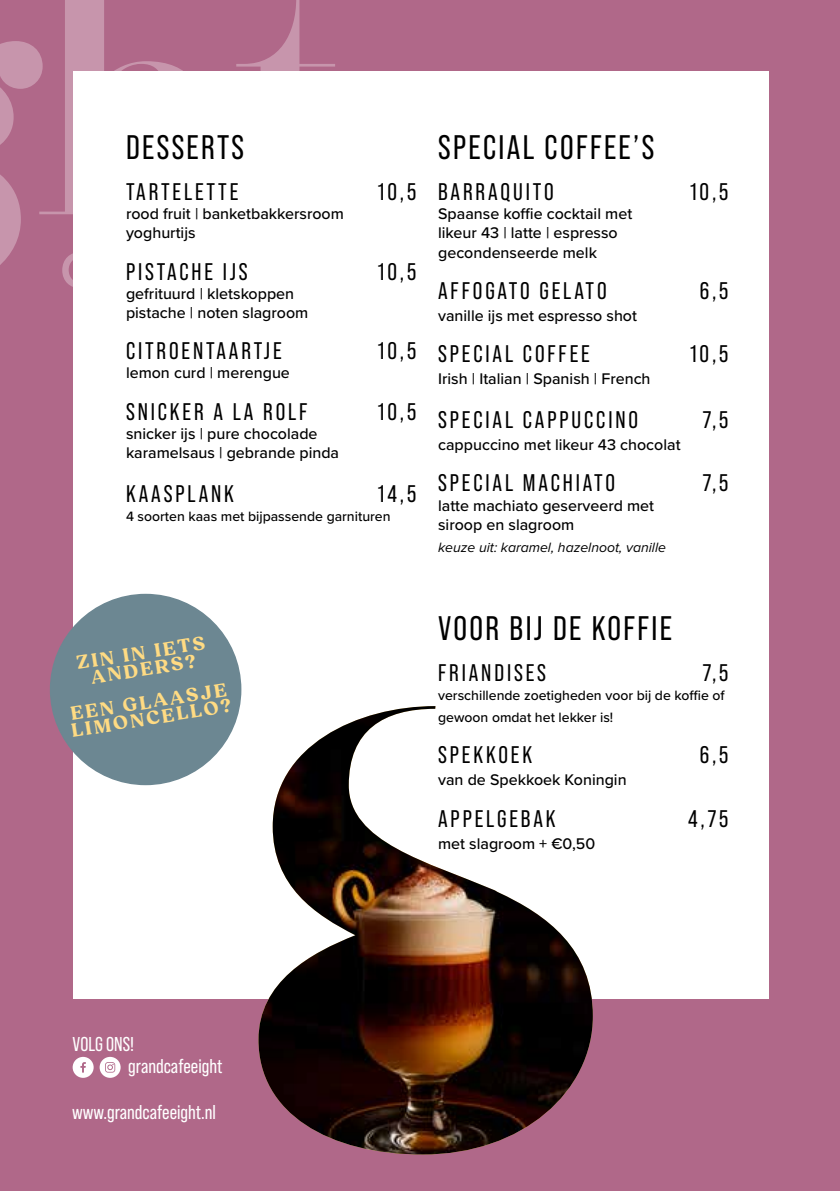
<style>
.page{position:relative;width:840px;height:1191px;background:#fff}
.page>*{position:absolute;margin:0;border:0;box-sizing:border-box;transform-origin:0 0}
.t1{font:34px "Bebas Neue Pro";letter-spacing:.07em;color:#000}
.t2{font:24px "Bebas Neue Pro";letter-spacing:.12em;color:#000}
.t3{font:20px/23px "Bebas Neue Pro";color:#fff}
.t4{font:700 19.6px/16.4px "Fields";color:#ffdb83;text-align:center}
.t5{font:500 16px/19.2px "Proxima Nova";color:#000}
.t6{font:500 14px/22px "Proxima Nova";color:#000}
.t7{font:italic 14px "Proxima Nova";color:#000}
</style>
<div class="page">
<div style="left:0;top:0;width:839px;height:1191px;background:#b06889"></div>
<div style="left:73px;top:71px;width:695px;height:927px;background:#fff"></div>
<img style="left:258px;top:706px;width:334px;height:448px">
<div style="left:73px;top:1056px;width:21px;height:21px;background:#fff;border-radius:50%"></div>
<svg style="left:80px;top:1062px;width:6px;height:10px"></svg>
<div style="left:100px;top:1056px;width:20px;height:21px;background:#fff;border-radius:50%"></div>
<svg style="left:105px;top:1062px;width:10px;height:10px"></svg>
<svg style="left:62px;top:253px;width:11px;height:34px"></svg>
<svg style="left:43px;top:0;width:140px;height:214px"></svg>
<svg style="left:236px;top:0;width:99px;height:71px"></svg>
<svg style="left:0;top:41px;width:43px;height:224px"></svg>
<div style="left:51px;top:594px;width:189px;height:190px;background:#6c8792;border-radius:50%"></div>
<h1 class="t1" style="left:126px;top:128px;width:120px">DESSERTS</h1>
<h2 class="t2" style="left:126px;top:178px;width:114px">TARTELETTE</h2>
<h2 class="t2" style="left:377px;top:178px;width:40px">10,5</h2>
<p class="t5" style="left:126px;top:204px;width:219px">rood fruit | banketbakkersroom yoghurtijs</p>
<h2 class="t2" style="left:126px;top:258px;width:123px">PISTACHE IJS</h2>
<h2 class="t2" style="left:377px;top:258px;width:40px">10,5</h2>
<p class="t5" style="left:126px;top:283px;width:184px">gefrituurd | kletskoppen pistache | noten slagroom</p>
<h2 class="t2" style="left:126px;top:337px;width:157px">CITROENTAARTJE</h2>
<h2 class="t2" style="left:377px;top:337px;width:40px">10,5</h2>
<p class="t5" style="left:126px;top:363px;width:165px">lemon curd | merengue</p>
<h2 class="t2" style="left:126px;top:398px;width:183px">SNICKER A LA ROLF</h2>
<h2 class="t2" style="left:377px;top:398px;width:40px">10,5</h2>
<p class="t5" style="left:126px;top:423px;width:214px">snicker ijs | pure chocolade karamelsaus | gebrande pinda</p>
<h2 class="t2" style="left:126px;top:480px;width:109px">KAASPLANK</h2>
<h2 class="t2" style="left:377px;top:480px;width:40px">14,5</h2>
<p class="t6" style="left:126px;top:505px;width:266px">4 soorten kaas met bijpassende garnituren</p>
<h1 class="t1" style="left:438px;top:128px;width:217px">SPECIAL COFFEE’S</h1>
<h2 class="t2" style="left:438px;top:178px;width:117px">BARRAQUITO</h2>
<h2 class="t2" style="left:689px;top:178px;width:40px">10,5</h2>
<p class="t5" style="left:438px;top:204px;width:195px">Spaanse koffie cocktail met likeur 43 | latte | espresso gecondenseerde melk</p>
<h2 class="t2" style="left:438px;top:277px;width:170px">AFFOGATO GELATO</h2>
<h2 class="t2" style="left:699px;top:277px;width:30px">6,5</h2>
<p class="t5" style="left:438px;top:305px;width:200px">vanille ijs met espresso shot</p>
<h2 class="t2" style="left:438px;top:340px;width:153px">SPECIAL COFFEE</h2>
<h2 class="t2" style="left:689px;top:340px;width:40px">10,5</h2>
<p class="t5" style="left:438px;top:368px;width:214px">Irish | Italian | Spanish | French</p>
<h2 class="t2" style="left:438px;top:406px;width:201px">SPECIAL CAPPUCCINO</h2>
<h2 class="t2" style="left:702px;top:406px;width:27px">7,5</h2>
<p class="t5" style="left:438px;top:434px;width:244px">cappuccino met likeur 43 chocolat</p>
<h2 class="t2" style="left:438px;top:469px;width:178px">SPECIAL MACHIATO</h2>
<h2 class="t2" style="left:702px;top:469px;width:27px">7,5</h2>
<p class="t5" style="left:438px;top:495px;width:217px">latte machiato geserveerd met siroop en slagroom</p>
<p class="t7" style="left:438px;top:540px;width:229px">keuze uit: karamel, hazelnoot, vanille</p>
<p class="t4" style="left:76px;top:655px;width:131px;rotate:-9deg">ZIN IN IETS<br>ANDERS?</p>
<p class="t4" style="left:68px;top:706px;width:163px;text-align:left;rotate:-9deg">EEN GLAASJE<br>LIMONCELLO?</p>
<h1 class="t1" style="left:438px;top:609px;width:235px">VOOR BIJ DE KOFFIE</h1>
<h2 class="t2" style="left:438px;top:659px;width:109px">FRIANDISES</h2>
<h2 class="t2" style="left:702px;top:659px;width:27px">7,5</h2>
<p class="t6" style="left:438px;top:684px;width:288px">verschillende zoetigheden voor bij de koffie of gewoon omdat het lekker is!</p>
<h2 class="t2" style="left:438px;top:741px;width:95px">SPEKKOEK</h2>
<h2 class="t2" style="left:699px;top:741px;width:30px">6,5</h2>
<p class="t5" style="left:438px;top:770px;width:190px">van de Spekkoek Koningin</p>
<h2 class="t2" style="left:438px;top:804px;width:119px">APPELGEBAK</h2>
<h2 class="t2" style="left:687px;top:804px;width:42px">4,75</h2>
<p class="t5" style="left:438px;top:833px;width:158px">met slagroom + €0,50</p>
<p class="t3" style="left:128px;top:1032px;width:96px;text-indent:-56px">VOLG ONS! grandcafeeight</p>
<p class="t3" style="left:72px;top:1100px;width:145px">www.grandcafeeight.nl</p>
</div>
